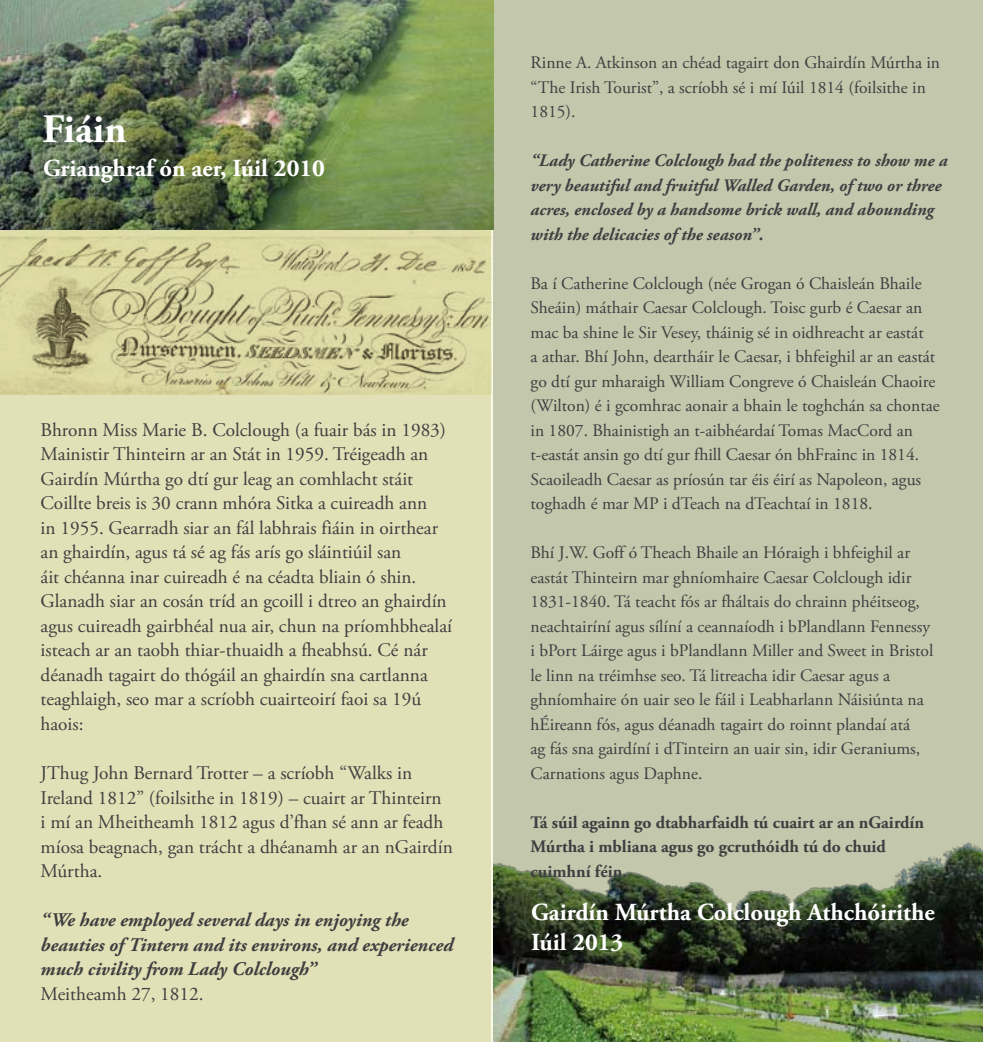
<style>
.page{position:relative;width:983px;height:1042px;background:#fff}
.page>*{position:absolute;margin:0;border:0;box-sizing:border-box;transform-origin:0 0}
.t1{font:700 40.25px "Adobe Garamond Pro";color:#fff}
.t2{font:700 24.5px/29.8px "Adobe Garamond Pro";color:#fff}
.t3{font:19.25px/24.5px "Adobe Garamond Pro";color:#3e3e40}
.t4{font:italic 700 19.25px/24.5px "Adobe Garamond Pro";color:#3e3e40}
.t5{font:17.5px/24.5px "Adobe Garamond Pro";color:#3e3e40}
.t6{font:italic 700 17.5px/24.5px "Adobe Garamond Pro";color:#3e3e40}
.t7{font:700 17.5px/24.5px "Adobe Garamond Pro";color:#3e3e40}
.s1{font-style:normal}
</style>
<div class="page">
<div style="left:491px;top:0;width:491px;height:1042px;background:#c3c7ab"></div>
<div style="left:0;top:0;width:492px;height:1042px;background:#e1e0b6"></div>
<img style="left:0;top:0;width:493px;height:229px">
<img style="left:0;top:230px;width:491px;height:164px">
<img style="left:493px;top:842px;width:489px;height:200px">
<h1 class="t1" style="left:42px;top:106px;width:86px">Fiáin</h1>
<h2 class="t2" style="left:43px;top:154px;width:283px">Grianghraf ón aer, Iúil 2010</h2>
<p class="t3" style="left:41px;top:418px;width:413px">Bhronn Miss Marie B. Colclough (a fuair bás in 1983)<br>Mainistir Thinteirn ar an Stát in 1959. Tréigeadh an Gairdín Múrtha go dtí gur leag an comhlacht stáit Coillte breis is 30 crann mhóra Sitka a cuireadh ann<br>in 1955. Gearradh siar an fál labhrais fiáin in oirthear an ghairdín, agus tá sé ag fás arís go sláintiúil san<br>áit chéanna inar cuireadh é na céadta bliain ó shin.<br>Glanadh siar an cosán tríd an gcoill i dtreo an ghairdín agus cuireadh gairbhéal nua air, chun na príomhbhealaí isteach ar an taobh thiar-thuaidh a fheabhsú. Cé nár déanadh tagairt do thógáil an ghairdín sna cartlanna teaghlaigh, seo mar a scríobh cuairteoirí faoi sa 19ú haois:</p>
<p class="t3" style="left:41px;top:761px;width:413px">JThug John Bernard Trotter – a scríobh “Walks in Ireland 1812” (foilsithe in 1819) – cuairt ar Thinteirn<br>i mí an Mheitheamh 1812 agus d’fhan sé ann ar feadh míosa beagnach, gan trácht a dhéanamh ar an nGairdín Múrtha.</p>
<p class="t4" style="left:41px;top:908px;width:414px">“We have employed several days in enjoying the beauties of Tintern and its environs, and experienced much civility from Lady Colclough”</p>
<p class="t3" style="left:41px;top:982px;width:164px">Meitheamh 27, 1812.</p>
<p class="t5" style="left:530px;top:51px;width:411px">Rinne A. Atkinson an chéad tagairt don Ghairdín Múrtha in “The Irish Tourist”, a scríobh sé i mí Iúil 1814 (foilsithe in<br>1815).</p>
<p class="t6" style="left:530px;top:149px;width:418px">“Lady Catherine Colclough had the politeness to show me a very beautiful and fruitful Walled Garden, of two or three acres, enclosed by a handsome brick wall, and abounding with the delicacies of the season”<span class="s1">.</span></p>
<p class="t5" style="left:530px;top:272px;width:410px">Ba í Catherine Colclough (née Grogan ó Chaisleán Bhaile Sheáin) máthair Caesar Colclough. Toisc gurb é Caesar an mac ba shine le Sir Vesey, tháinig sé in oidhreacht ar eastát<br>a athar. Bhí John, deartháir le Caesar, i bhfeighil ar an eastát go dtí gur mharaigh William Congreve ó Chaisleán Chaoire (Wilton) é i gcomhrac aonair a bhain le toghchán sa chontae in 1807. Bhainistigh an t-aibhéardaí Tomas MacCord an t-eastát ansin go dtí gur fhill Caesar ón bhFrainc in 1814.<br>Scaoileadh Caesar as príosún tar éis éirí as Napoleon, agus toghadh é mar MP i dTeach na dTeachtaí in 1818.</p>
<p class="t5" style="left:530px;top:541px;width:404px">Bhí J.W. Goff ó Theach Bhaile an Hóraigh i bhfeighil ar eastát Thinteirn mar ghníomhaire Caesar Colclough idir 1831-1840. Tá teacht fós ar fháltais do chrainn phéitseog, neachtairíní agus sílíní a ceannaíodh i bPlandlann Fennessy i bPort Láirge agus i bPlandlann Miller and Sweet in Bristol le linn na tréimhse seo. Tá litreacha idir Caesar agus a ghníomhaire ón uair seo le fáil i Leabharlann Náisiúnta na hÉireann fós, agus déanadh tagairt do roinnt plandaí atá<br>ag fás sna gairdíní i dTinteirn an uair sin, idir Geraniums, Carnations agus Daphne.</p>
<p class="t7" style="left:530px;top:810px;width:395px">Tá súil againn go dtabharfaidh tú cuairt ar an nGairdín<br>Múrtha i mbliana agus go gcruthóidh tú do chuid cuimhní féin.</p>
<h2 class="t2" style="left:531px;top:897px;width:405px">Gairdín Múrtha Colclough Athchóirithe<br>Iúil 2013</h2>
</div>
